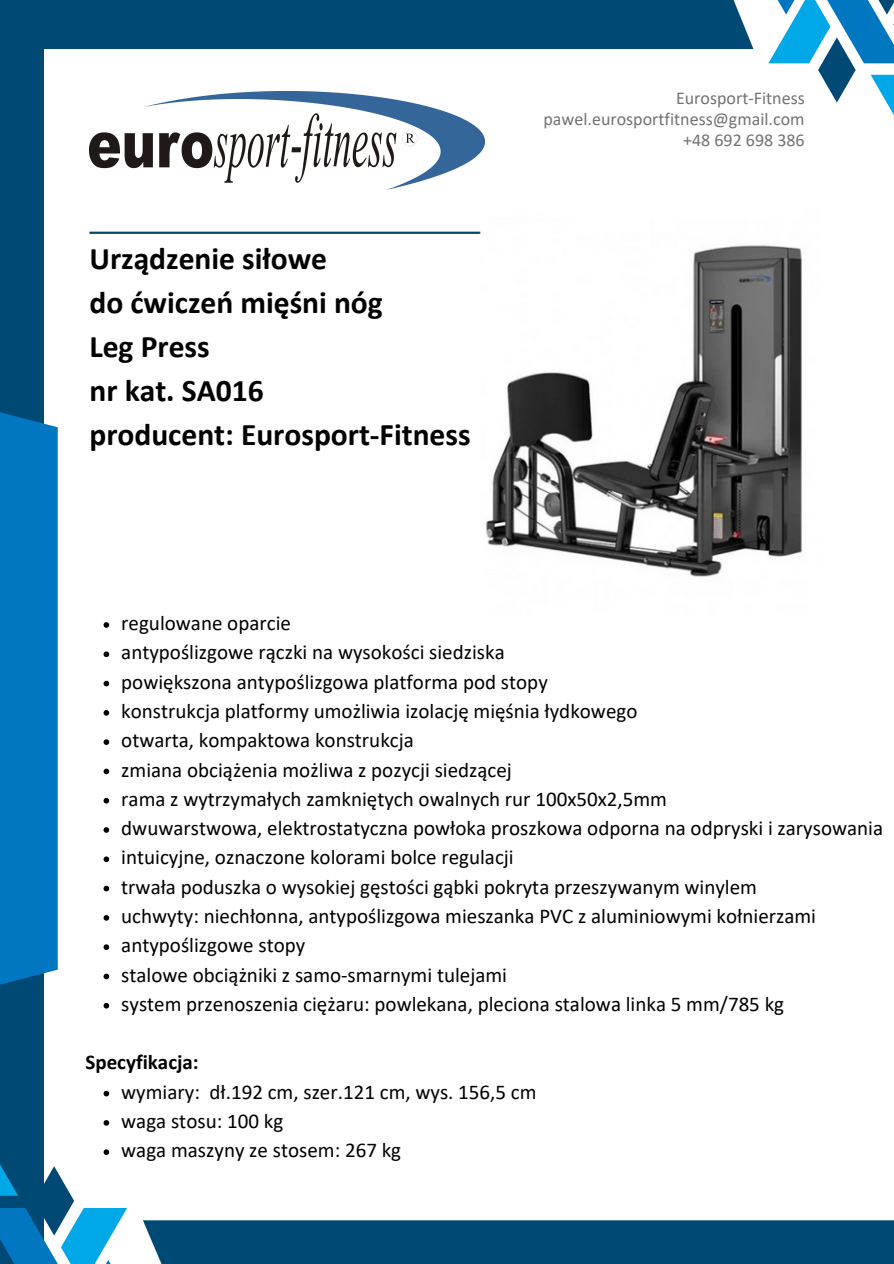
<style>
.page{position:relative;width:894px;height:1264px;background:#fff}
.page>*{position:absolute;margin:0;border:0;box-sizing:border-box;transform-origin:0 0}
.t1{font:700 31.5px "Calibri";color:#000}
.t2{font:21px "Calibri";color:#000}
.t3{font:700 21px "Calibri";color:#000}
.t4{font:18px "Calibri";color:#737373}
</style>
<div class="page">
<svg style="left:768px;top:0;width:126px;height:115px"></svg>
<div style="left:0;top:40px;width:44px;height:1223px;background:#014975"></div>
<hr style="left:89px;top:232px;width:715px;height:2px;background:#014975">
<div style="left:0;top:0;width:753px;height:49px;background:#014975"></div>
<div style="left:143px;top:1220px;width:750px;height:43px;background:#014975"></div>
<div style="left:0;top:404px;width:58px;height:588px;background:#0077c0"></div>
<img style="left:89px;top:91px;width:396px;height:98px">
<img style="left:447px;top:231px;width:357px;height:346px">
<svg style="left:103px;top:622px;width:6px;height:6px"></svg>
<svg style="left:103px;top:651px;width:6px;height:6px"></svg>
<svg style="left:103px;top:680px;width:6px;height:6px"></svg>
<svg style="left:103px;top:710px;width:6px;height:5px"></svg>
<svg style="left:103px;top:739px;width:6px;height:6px"></svg>
<svg style="left:103px;top:768px;width:6px;height:6px"></svg>
<svg style="left:103px;top:798px;width:6px;height:5px"></svg>
<svg style="left:103px;top:827px;width:6px;height:5px"></svg>
<svg style="left:103px;top:856px;width:6px;height:6px"></svg>
<svg style="left:103px;top:885px;width:6px;height:6px"></svg>
<svg style="left:103px;top:915px;width:6px;height:5px"></svg>
<svg style="left:103px;top:944px;width:6px;height:6px"></svg>
<svg style="left:103px;top:973px;width:6px;height:6px"></svg>
<svg style="left:103px;top:1002px;width:6px;height:6px"></svg>
<svg style="left:103px;top:1090px;width:6px;height:6px"></svg>
<svg style="left:0;top:1120px;width:127px;height:143px"></svg>
<p class="t1" style="left:89px;top:245px;width:239px">Urządzenie siłowe</p>
<p class="t1" style="left:89px;top:289px;width:295px">do ćwiczeń mięśni nóg</p>
<p class="t1" style="left:89px;top:333px;width:122px">Leg Press</p>
<p class="t1" style="left:89px;top:377px;width:176px">nr kat. SA016</p>
<p class="t1" style="left:89px;top:421px;width:382px">producent: Eurosport-Fitness</p>
<p class="t4" style="left:675px;top:91px;width:130px">Eurosport-Fitness</p>
<p class="t4" style="left:543px;top:111px;width:263px">pawel.eurosportfitness@gmail.com</p>
<p class="t4" style="left:683px;top:132px;width:123px">+48 692 698 386</p>
<p class="t2" style="left:121px;top:614px;width:171px">regulowane oparcie</p>
<p class="t2" style="left:121px;top:643px;width:385px">antypoślizgowe rączki na wysokości siedziska</p>
<p class="t2" style="left:121px;top:673px;width:428px">powiększona antypoślizgowa platforma pod stopy</p>
<p class="t2" style="left:121px;top:702px;width:517px">konstrukcja platformy umożliwia izolację mięśnia łydkowego</p>
<p class="t2" style="left:121px;top:731px;width:294px">otwarta, kompaktowa konstrukcja</p>
<p class="t2" style="left:121px;top:760px;width:392px">zmiana obciążenia możliwa z pozycji siedzącej</p>
<p class="t2" style="left:121px;top:790px;width:547px">rama z wytrzymałych zamkniętych owalnych rur 100x50x2,5mm</p>
<p class="t2" style="left:121px;top:819px;width:763px">dwuwarstwowa, elektrostatyczna powłoka proszkowa odporna na odpryski i zarysowania</p>
<p class="t2" style="left:121px;top:848px;width:394px">intuicyjne, oznaczone kolorami bolce regulacji</p>
<p class="t2" style="left:121px;top:877px;width:637px">trwała poduszka o wysokiej gęstości gąbki pokryta przeszywanym winylem</p>
<p class="t2" style="left:121px;top:907px;width:696px">uchwyty: niechłonna, antypoślizgowa mieszanka PVC z aluminiowymi kołnierzami</p>
<p class="t2" style="left:121px;top:936px;width:185px">antypoślizgowe stopy</p>
<p class="t2" style="left:121px;top:965px;width:387px">stalowe obciążniki z samo-smarnymi tulejami</p>
<p class="t2" style="left:121px;top:995px;width:664px">system przenoszenia ciężaru: powlekana, pleciona stalowa linka 5 mm/785 kg</p>
<p class="t3" style="left:85px;top:1053px;width:115px">Specyfikacja:</p>
<p class="t2" style="left:121px;top:1082px;width:416px">wymiary: dł.192 cm, szer.121 cm, wys. 156,5 cm</p>
<p class="t2" style="left:121px;top:1112px;width:163px">waga stosu: 100 kg</p>
<p class="t2" style="left:121px;top:1141px;width:281px">waga maszyny ze stosem: 267 kg</p>
</div>
